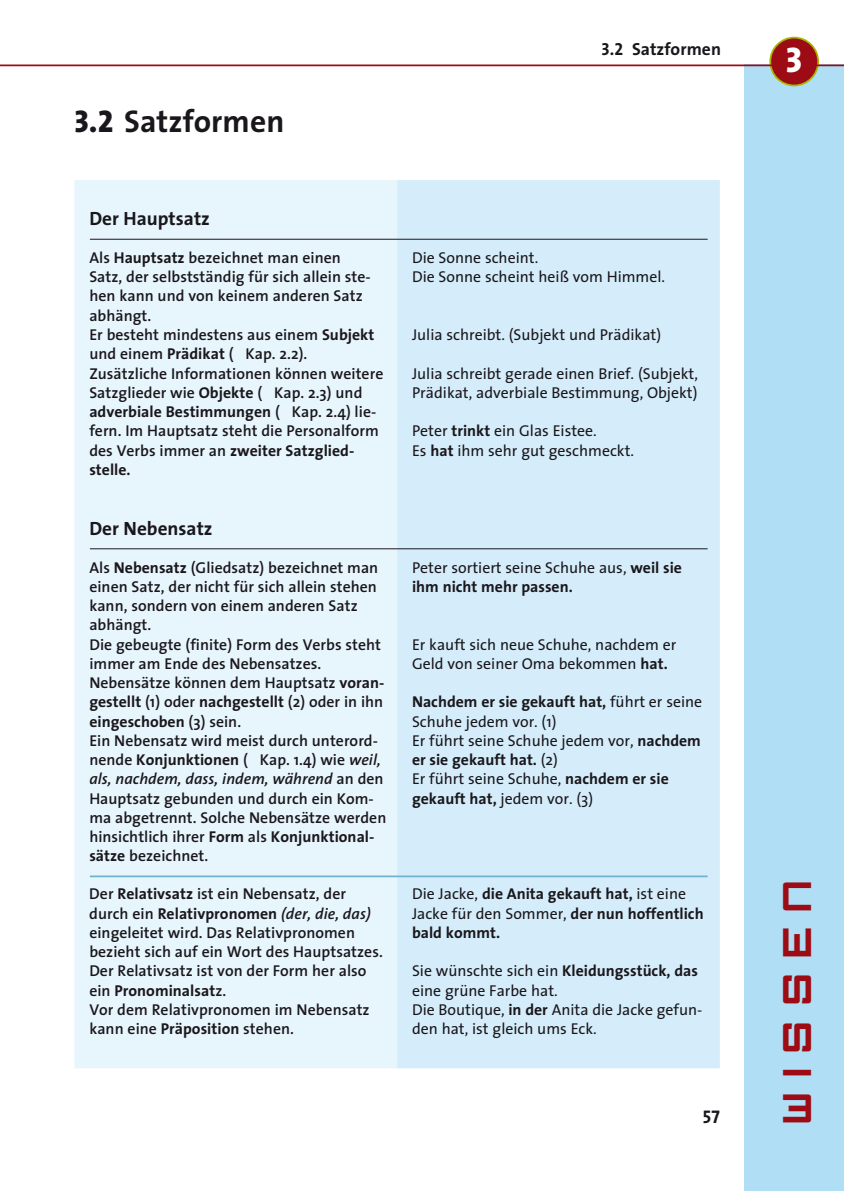
<style>
.page{position:relative;width:844px;height:1191px;background:#fff}
.page>*{position:absolute;margin:0;border:0;box-sizing:border-box;transform-origin:0 0}
.t1{font:42px "FF Gothic One Two";color:#9d0c15}
.t2{font:35.88px "The Sans Extra Bold Caps";color:#fff}
.t3{font:700 31.5px "The Sans";letter-spacing:.005em;color:#1a171c}
.t4{font:700 19.25px "The Sans";color:#1a171c}
.t5{font:18.38px "The Sans Bold Caps";color:#1a171c}
.t6{font:700 17.5px "The Sans";letter-spacing:.005em;color:#1a171c}
.t7{font:600 15.75px/19.2px "The Sans";color:#1a171c}
.t8{font:15.75px/19.2px "The Sans";color:#1a171c}
.t9{font:700 15.75px/19.2px "The Sans";color:#1a171c}
.s1{font-family:"The Sans Extra Bold Caps";font-weight:400}
.s2{font-family:"The Sans Bold Caps";font-weight:400}
.s3{font-weight:700}
.s4{font-style:italic}
.s5{font-weight:400}
</style>
<div class="page">
<div style="left:744px;top:64px;width:99px;height:1127px;background:#b0dff5"></div>
<div style="left:770px;top:38px;width:48px;height:47px;background:#9d0c15;border-radius:50%"></div>
<div style="left:769px;top:37px;width:49px;height:49px;border:2px solid #a8b700;border-radius:50%"></div>
<hr style="left:0;top:64px;width:843px;height:2px;background:#9d0c15">
<div style="left:74px;top:180px;width:323px;height:888px;background:#e7f5fc"></div>
<div style="left:397px;top:180px;width:322px;height:888px;background:#d5edfa"></div>
<hr style="left:90px;top:239px;width:617px;height:1px;background:#1a171c">
<hr style="left:90px;top:548px;width:617px;height:1px;background:#1a171c">
<hr style="left:90px;top:875px;width:617px;height:2px;background:#71b2ce">
<h3 class="t3" style="left:74px;top:95px;width:211px"><span class="s1">3.2</span> Satzformen</h3>
<p class="t6" style="left:601px;top:34px;width:121px"><span class="s2">3.2</span> Satzformen</p>
<p class="t4" style="left:89px;top:202px;width:122px">Der Hauptsatz</p>
<p class="t7" style="left:89px;top:247px;width:295px">Als <span class="s3">Hauptsatz</span> bezeichnet man einen<br>Satz, der selbstständig für sich allein ste&shy;hen kann und von keinem anderen Satz abhängt.<br>Er besteht mindestens aus einem <span class="s3">Subjekt </span>und einem <span class="s3">Prädikat</span> ( Kap. 2.2).<br>Zusätzliche Informationen können weitere Satzglieder wie <span class="s3">Objekte</span> ( Kap. 2.3) und <span class="s3">adverbiale Bestimmungen</span> ( Kap. 2.4) lie&shy;fern. Im Hauptsatz steht die Personalform des Verbs immer an <span class="s3">zweiter Satzglied&shy;stelle.</span></p>
<p class="t8" style="left:412px;top:247px;width:254px">Die Sonne scheint.<br>Die Sonne scheint heiß vom Himmel.</p>
<p class="t8" style="left:412px;top:324px;width:250px">Julia schreibt. (Subjekt und Prädikat)</p>
<p class="t8" style="left:412px;top:363px;width:287px">Julia schreibt gerade einen Brief. (Subjekt,<br>Prädikat, adverbiale Bestimmung, Objekt)</p>
<p class="t8" style="left:412px;top:421px;width:223px">Peter <span class="s3">trinkt</span> ein Glas Eistee.<br>Es <span class="s3">hat</span> ihm sehr gut geschmeckt.</p>
<p class="t4" style="left:89px;top:512px;width:125px">Der Nebensatz</p>
<p class="t7" style="left:89px;top:557px;width:298px">Als <span class="s3">Nebensatz</span> (Gliedsatz) bezeichnet man einen Satz, der nicht für sich allein stehen kann, sondern von einem anderen Satz abhängt.<br>Die gebeugte (finite) Form des Verbs steht immer am Ende des Nebensatzes.<br>Nebensätze können dem Hauptsatz <span class="s3">voran&shy;gestellt</span> (1) oder <span class="s3">nachgestellt</span> (2) oder in ihn <span class="s3">eingeschoben</span> (3) sein.<br>Ein Nebensatz wird meist durch unterord&shy;nende <span class="s3">Konjunktionen</span> ( Kap. 1.4) wie <span class="s4">weil, als, nachdem, dass, indem, während</span> an den Hauptsatz gebunden und durch ein Kom&shy;ma abgetrennt. Solche Nebensätze werden hinsichtlich ihrer <span class="s3">Form</span> als <span class="s3">Konjunktional&shy;sätze</span> bezeichnet.</p>
<p class="t8" style="left:412px;top:557px;width:271px">Peter sortiert seine Schuhe aus, <span class="s3">weil sie ihm nicht mehr passen.</span></p>
<p class="t8" style="left:412px;top:634px;width:266px">Er kauft sich neue Schuhe, nachdem er<br>Geld von seiner Oma bekommen <span class="s3">hat.</span></p>
<p class="t8" style="left:412px;top:692px;width:291px"><span class="s3">Nachdem er sie gekauft hat,</span> führt er seine<br>Schuhe jedem vor. (1)<br>Er führt seine Schuhe jedem vor, <span class="s3">nachdem er sie gekauft hat.</span> (2)<br>Er führt seine Schuhe, <span class="s3">nachdem er sie gekauft hat,</span> jedem vor. (3)</p>
<p class="t7" style="left:89px;top:884px;width:295px">Der <span class="s3">Relativsatz</span> ist ein Nebensatz, der durch ein <span class="s3">Relativpronomen</span> <span class="s4">(der, die, das) </span>eingeleitet wird. Das Relativpronomen bezieht sich auf ein Wort des Hauptsatzes.<br>Der Relativsatz ist von der Form her also ein <span class="s3">Pronominalsat</span>z.<br>Vor dem Relativpronomen im Nebensatz kann eine <span class="s3">Präposition</span> stehen.</p>
<p class="t9" style="left:412px;top:884px;width:293px"><span class="s5">Die Jacke,</span> die Anita gekauft hat, <span class="s5">ist eine<br>Jacke für den Sommer,</span> der nun hoffentlich bald kommt.</p>
<p class="t8" style="left:412px;top:961px;width:292px">Sie wünschte sich ein <span class="s3">Kleidungsstück, das </span>eine grüne Farbe hat.<br>Die Boutique, <span class="s3">in der</span> Anita die Jacke gefun&shy;den hat, ist gleich ums Eck.</p>
<p class="t5" style="left:702px;top:1101px;width:18px">57</p>
<h2 class="t2" style="left:785px;top:30px;width:18px">3</h2>
<h1 class="t1" style="left:774px;top:1128px;width:253px;rotate:-90deg">w iss en</h1>
</div>
